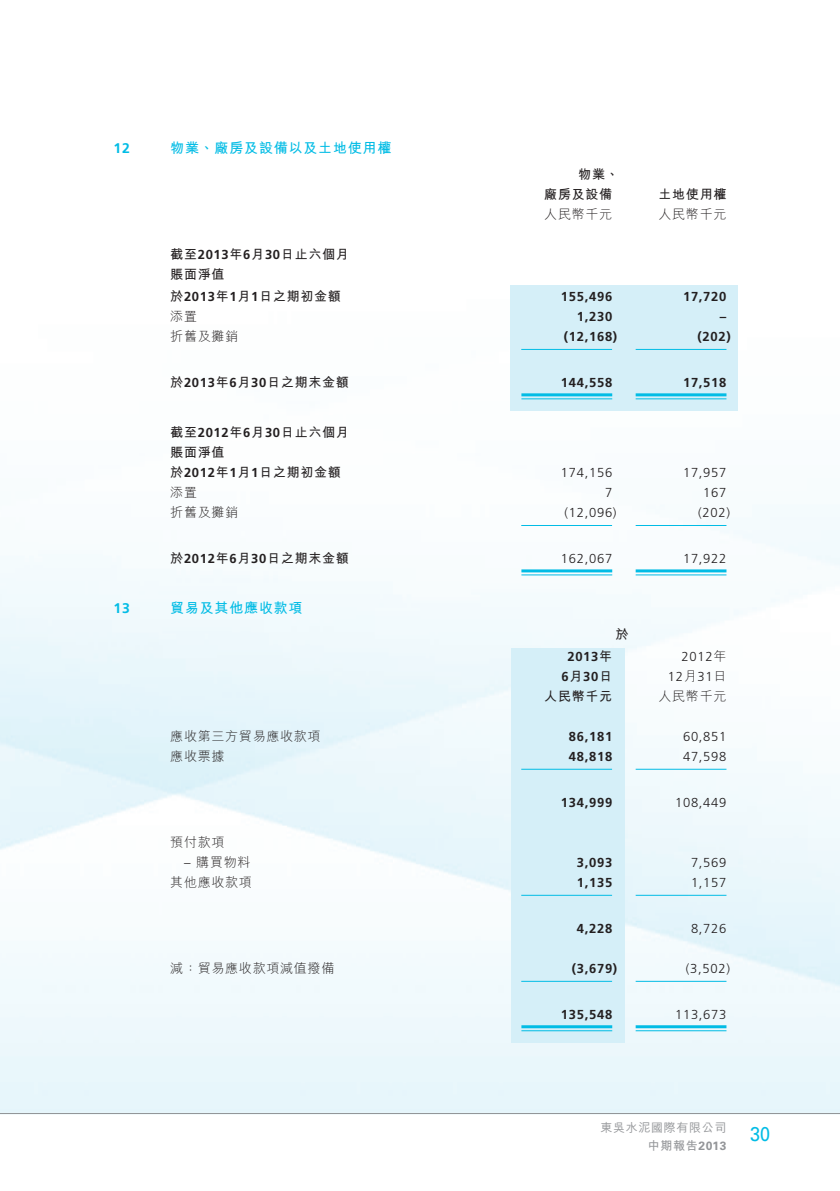
<style>
.page{position:relative;width:840px;height:1191px;background:#fff}
.page>*{position:absolute;margin:0;border:0;box-sizing:border-box;transform-origin:0 0}
.t1{font:700 14px "M Hei HK";letter-spacing:.055em;color:#02bce5}
.t2{font:700 14px "Frutiger LT Std";color:#02bce5}
.t3{font:700 13px/20px "M Hei HK";letter-spacing:.055em;color:#231f20}
.t4{font:700 13px "Frutiger LT Std";letter-spacing:.055em;color:#231f20}
.t5{font:300 13px "Frutiger LT Std";letter-spacing:.055em;color:#231f20}
.t6{font:300 13px "M Hei HK";letter-spacing:.055em;color:#231f20}
.t7{font:500 12px/18px "M Hei HK";letter-spacing:.055em;color:#939598;text-align:center}
.s1{font-family:"Frutiger LT Std"}
.s2{font-family:"M Hei HK"}
.s3{font-family:"Univers LT Std";font-weight:400;font-size:20px;color:#02bce5}
.s4{font-weight:700}
.s5{font-family:"Univers LT Std";font-weight:700}
</style>
<div class="page">
<img style="left:0;top:285px;width:839px;height:828px">
<hr style="left:0;top:1113px;width:839px;height:1px;background:#939598">
<div style="left:510px;top:285px;width:227px;height:126px;background:#d5eff8"></div>
<hr style="left:521px;top:349px;width:90px;height:1px;background:#02bce5">
<hr style="left:635px;top:349px;width:91px;height:1px;background:#02bce5">
<hr style="left:521px;top:393px;width:91px;height:3px;background:#02bce5">
<hr style="left:521px;top:398px;width:91px;height:1px;background:#02bce5">
<hr style="left:635px;top:393px;width:91px;height:3px;background:#02bce5">
<hr style="left:635px;top:398px;width:91px;height:1px;background:#02bce5">
<hr style="left:521px;top:525px;width:90px;height:1px;background:#02bce5">
<hr style="left:635px;top:525px;width:91px;height:1px;background:#02bce5">
<hr style="left:521px;top:569px;width:91px;height:3px;background:#02bce5">
<hr style="left:521px;top:574px;width:91px;height:1px;background:#02bce5">
<hr style="left:635px;top:569px;width:91px;height:3px;background:#02bce5">
<hr style="left:635px;top:574px;width:91px;height:1px;background:#02bce5">
<div style="left:510px;top:647px;width:114px;height:395px;background:#d5eff8"></div>
<hr style="left:521px;top:768px;width:90px;height:1px;background:#02bce5">
<hr style="left:635px;top:768px;width:91px;height:1px;background:#02bce5">
<hr style="left:521px;top:894px;width:90px;height:1px;background:#02bce5">
<hr style="left:635px;top:894px;width:91px;height:1px;background:#02bce5">
<hr style="left:521px;top:980px;width:90px;height:1px;background:#02bce5">
<hr style="left:635px;top:980px;width:91px;height:1px;background:#02bce5">
<hr style="left:521px;top:1025px;width:91px;height:3px;background:#02bce5">
<hr style="left:521px;top:1030px;width:91px;height:1px;background:#02bce5">
<hr style="left:635px;top:1025px;width:91px;height:3px;background:#02bce5">
<hr style="left:635px;top:1030px;width:91px;height:1px;background:#02bce5">
<p class="t2" style="left:113px;top:140px;width:18px">12</p>
<p class="t2" style="left:113px;top:600px;width:18px">13</p>
<p class="t1" style="left:170px;top:138px;width:222px">物業、廠房及設備以及土地使用權</p>
<p class="t3" style="left:170px;top:243px;width:180px">截至<span class="s1">2013</span>年<span class="s1">6</span>月<span class="s1">30</span>日止六個月賬面淨值</p>
<p class="t3" style="left:170px;top:285px;width:172px">於<span class="s1">2013</span>年<span class="s1">1</span>月<span class="s1">1</span>日之期初金額</p>
<p class="t6" style="left:170px;top:307px;width:28px">添置</p>
<p class="t6" style="left:170px;top:327px;width:69px">折舊及攤銷</p>
<p class="t3" style="left:170px;top:371px;width:180px">於<span class="s1">2013</span>年<span class="s1">6</span>月<span class="s1">30</span>日之期末金額</p>
<p class="t3" style="left:170px;top:421px;width:180px">截至<span class="s1">2012</span>年<span class="s1">6</span>月<span class="s1">30</span>日止六個月賬面淨值</p>
<p class="t3" style="left:170px;top:461px;width:172px">於<span class="s1">2012</span>年<span class="s1">1</span>月<span class="s1">1</span>日之期初金額</p>
<p class="t6" style="left:170px;top:483px;width:28px">添置</p>
<p class="t6" style="left:170px;top:503px;width:69px">折舊及攤銷</p>
<p class="t3" style="left:170px;top:547px;width:180px">於<span class="s1">2012</span>年<span class="s1">6</span>月<span class="s1">30</span>日之期末金額</p>
<p class="t1" style="left:170px;top:597px;width:134px">貿易及其他應收款項</p>
<p class="t6" style="left:170px;top:726px;width:152px">應收第三方貿易應收款項</p>
<p class="t6" style="left:170px;top:746px;width:56px">應收票據</p>
<p class="t6" style="left:170px;top:832px;width:56px">預付款項</p>
<p class="t6" style="left:184px;top:852px;width:68px"><span class="s1">–</span> 購買物料</p>
<p class="t6" style="left:170px;top:872px;width:83px">其他應收款項</p>
<p class="t6" style="left:170px;top:958px;width:165px">減：貿易應收款項減值撥備</p>
<p class="t3" style="left:578px;top:163px;width:42px">物業、</p>
<p class="t3" style="left:544px;top:183px;width:69px">廠房及設備</p>
<p class="t3" style="left:658px;top:183px;width:69px">土地使用權</p>
<p class="t6" style="left:544px;top:205px;width:69px">人民幣千元</p>
<p class="t6" style="left:658px;top:205px;width:69px">人民幣千元</p>
<p class="t4" style="left:560px;top:288px;width:53px">155,496</p>
<p class="t4" style="left:682px;top:288px;width:45px">17,720</p>
<p class="t4" style="left:576px;top:308px;width:37px">1,230</p>
<p class="t4" style="left:719px;top:308px;width:8px">–</p>
<p class="t4" style="left:563px;top:328px;width:55px">)12,168(</p>
<p class="t4" style="left:697px;top:328px;width:35px">)202(</p>
<p class="t4" style="left:560px;top:374px;width:53px">144,558</p>
<p class="t4" style="left:682px;top:374px;width:45px">17,518</p>
<p class="t5" style="left:560px;top:465px;width:53px">174,156</p>
<p class="t5" style="left:682px;top:465px;width:45px">17,957</p>
<p class="t5" style="left:604px;top:485px;width:9px">7</p>
<p class="t5" style="left:703px;top:485px;width:25px">167</p>
<p class="t5" style="left:564px;top:505px;width:54px">)12,096(</p>
<p class="t5" style="left:697px;top:505px;width:33px">)202(</p>
<p class="t5" style="left:560px;top:551px;width:53px">162,067</p>
<p class="t5" style="left:682px;top:551px;width:45px">17,922</p>
<p class="t3" style="left:615px;top:623px;width:14px">於</p>
<p class="t4" style="left:567px;top:648px;width:46px">2013<span class="s2">年</span></p>
<p class="t5" style="left:681px;top:648px;width:46px">2012<span class="s2">年</span></p>
<p class="t4" style="left:561px;top:668px;width:52px">6<span class="s2">月</span>30<span class="s2">日</span></p>
<p class="t5" style="left:667px;top:668px;width:60px">12<span class="s2">月</span>31<span class="s2">日</span></p>
<p class="t3" style="left:544px;top:685px;width:69px">人民幣千元</p>
<p class="t6" style="left:658px;top:686px;width:69px">人民幣千元</p>
<p class="t4" style="left:568px;top:728px;width:45px">86,181</p>
<p class="t5" style="left:682px;top:728px;width:45px">60,851</p>
<p class="t4" style="left:568px;top:748px;width:45px">48,818</p>
<p class="t5" style="left:682px;top:748px;width:45px">47,598</p>
<p class="t4" style="left:560px;top:794px;width:53px">134,999</p>
<p class="t5" style="left:674px;top:794px;width:53px">108,449</p>
<p class="t4" style="left:576px;top:854px;width:37px">3,093</p>
<p class="t5" style="left:690px;top:854px;width:37px">7,569</p>
<p class="t4" style="left:576px;top:874px;width:37px">1,135</p>
<p class="t5" style="left:690px;top:874px;width:37px">1,157</p>
<p class="t4" style="left:576px;top:920px;width:37px">4,228</p>
<p class="t5" style="left:690px;top:920px;width:37px">8,726</p>
<p class="t4" style="left:571px;top:960px;width:47px">)3,679(</p>
<p class="t5" style="left:685px;top:960px;width:46px">)3,502(</p>
<p class="t4" style="left:560px;top:1006px;width:53px">135,548</p>
<p class="t5" style="left:674px;top:1006px;width:53px">113,673</p>
<p class="t7" style="left:600px;top:1118px;width:171px">東吳水泥國際有限公司 <span class="s3">30</span><span class="s4">中期報告</span><span class="s5">2013</span></p>
</div>
